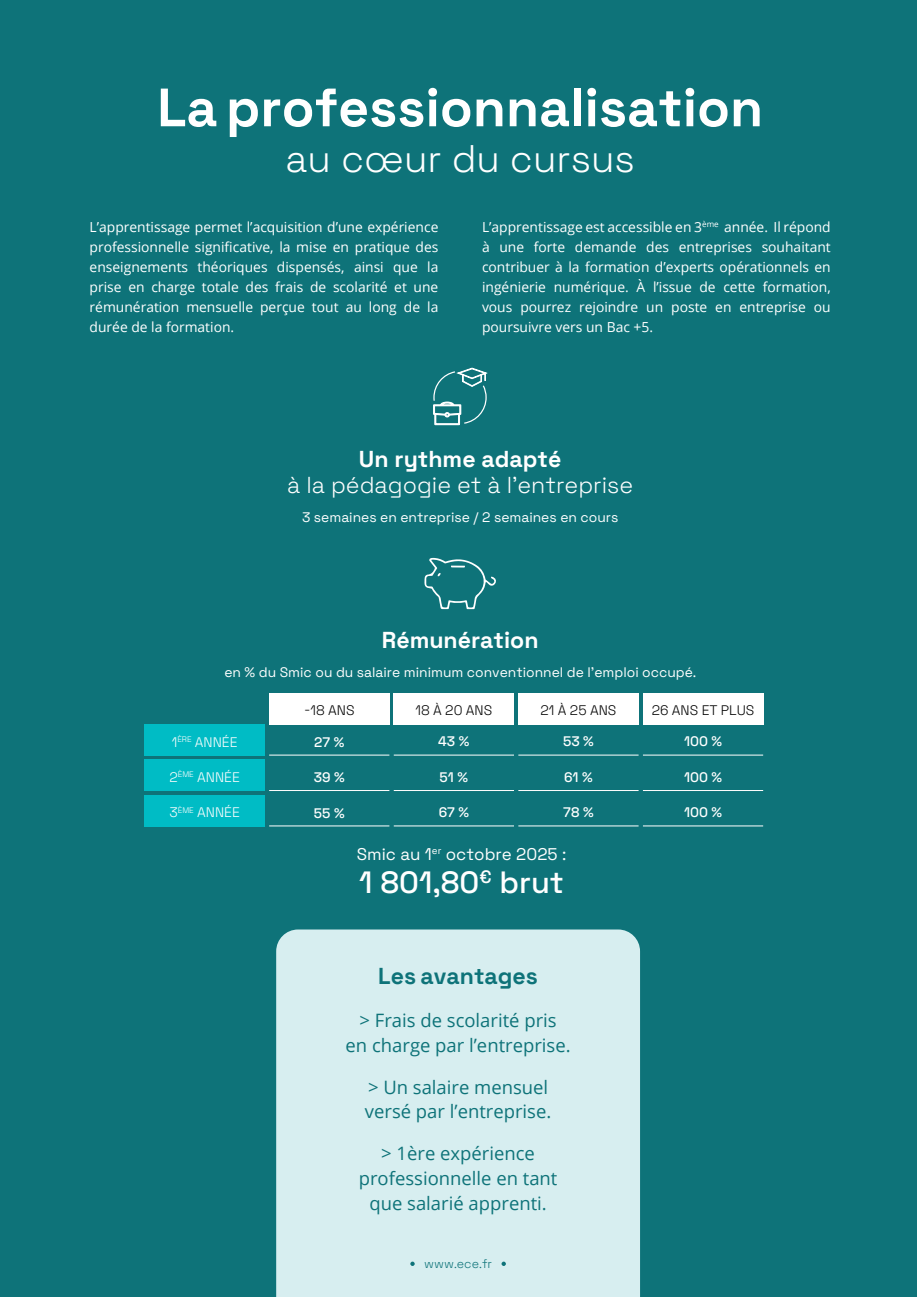
<style>
.page{position:relative;width:917px;height:1297px;background:#0e7379}
.page>*{position:absolute;margin:0;border:0;box-sizing:border-box;transform-origin:0 0}
.t1{font:300 53.9px "Space Grotesk";color:#fff}
.t2{font:300 38.5px "Space Grotesk";color:#fff}
.t3{font:300 30.8px "Space Grotesk";color:#fff}
.t4{font:300 23.1px/26.1px "Space Grotesk";color:#fff;text-align:center}
.t5{font:300 23.1px "Space Grotesk";color:#0e7379}
.t6{font:18.38px/24.7px "Open Sans";color:#0e7379;text-align:center}
.t7{font:300 16.97px "Space Grotesk";color:#fff}
.t8{font:13.83px/19.9px "Open Sans";color:#fff;text-align:justify}
.t9{font:300 13.83px "Space Grotesk";color:#fff}
.t10{font:300 13.83px "Space Grotesk";color:#000}
.t11{font:300 12.25px "Space Grotesk";color:#0e7379}
</style>
<div class="page">
<svg style="left:433px;top:367px;width:55px;height:58px"></svg>
<div style="left:276px;top:929px;width:364px;height:368px;background:#d7eef0"></div>
<svg style="left:424px;top:558px;width:72px;height:51px"></svg>
<div style="left:269px;top:693px;width:120px;height:31px;background:#fff"></div>
<div style="left:145px;top:724px;width:120px;height:31px;background:#00bcc5"></div>
<div style="left:145px;top:760px;width:120px;height:31px;background:#00bcc5"></div>
<div style="left:145px;top:795px;width:120px;height:31px;background:#00bcc5"></div>
<div style="left:394px;top:693px;width:120px;height:31px;background:#fff"></div>
<div style="left:518px;top:693px;width:120px;height:31px;background:#fff"></div>
<div style="left:643px;top:693px;width:120px;height:31px;background:#fff"></div>
<hr style="left:269px;top:755px;width:120px;height:1px;background:#fff">
<hr style="left:394px;top:755px;width:120px;height:1px;background:#fff">
<hr style="left:518px;top:755px;width:120px;height:1px;background:#fff">
<hr style="left:643px;top:755px;width:120px;height:1px;background:#fff">
<hr style="left:269px;top:790px;width:120px;height:1px;background:#fff">
<hr style="left:394px;top:790px;width:120px;height:1px;background:#fff">
<hr style="left:518px;top:790px;width:120px;height:1px;background:#fff">
<hr style="left:643px;top:790px;width:120px;height:1px;background:#fff">
<hr style="left:269px;top:825px;width:120px;height:1px;background:#fff">
<hr style="left:394px;top:825px;width:120px;height:1px;background:#fff">
<hr style="left:518px;top:825px;width:120px;height:1px;background:#fff">
<hr style="left:643px;top:825px;width:120px;height:1px;background:#fff">
<svg style="left:410px;top:1261px;width:5px;height:5px"></svg>
<svg style="left:501px;top:1261px;width:5px;height:5px"></svg>
<h1 class="t1" style="left:157px;top:68px;width:607px">La professionnalisation</h1>
<h2 class="t2" style="left:285px;top:131px;width:351px">au cœur du cursus</h2>
<p class="t8" style="left:90px;top:216px;width:350px">L’apprentissage permet l’acquisition d’une expérience professionnelle significative, la mise en pratique des enseignements théoriques dispensés, ainsi que la prise en charge totale des frais de scolarité et une rémunération mensuelle perçue tout au long de la durée de la formation.</p>
<p class="t8" style="left:482px;top:216px;width:350px">L’apprentissage est accessible en 3<sup>ème</sup> année. Il répond à une forte demande des entreprises souhaitant contribuer à la formation d’experts opérationnels en ingénierie numérique. À l’issue de cette formation, vous pourrez rejoindre un poste en entreprise ou poursuivre vers un Bac +5.</p>
<h3 class="t4" style="left:287px;top:444px;width:347px">Un rythme adapté<br>à la pédagogie et à l’entreprise</h3>
<p class="t9" style="left:302px;top:507px;width:318px">3 semaines en entreprise / 2 semaines en cours</p>
<h3 class="t4" style="left:382px;top:625px;width:158px">Rémunération</h3>
<p class="t9" style="left:224px;top:662px;width:473px">en % du Smic ou du salaire minimum conventionnel de l’emploi occupé.</p>
<p class="t9" style="left:172px;top:732px;width:67px">1<sup>ÈRE</sup> ANNÉE</p>
<p class="t9" style="left:169px;top:767px;width:72px">2<sup>ÈME</sup> ANNÉE</p>
<p class="t9" style="left:169px;top:802px;width:72px">3<sup>ÈME</sup> ANNÉE</p>
<p class="t10" style="left:304px;top:700px;width:52px">-18 ANS</p>
<p class="t10" style="left:415px;top:700px;width:78px">18 À 20 ANS</p>
<p class="t10" style="left:540px;top:700px;width:77px">21 À 25 ANS</p>
<p class="t10" style="left:651px;top:700px;width:104px">26 ANS ET PLUS</p>
<p class="t9" style="left:314px;top:732px;width:32px">27 %</p>
<p class="t9" style="left:438px;top:731px;width:33px">43 %</p>
<p class="t9" style="left:563px;top:731px;width:32px">53 %</p>
<p class="t9" style="left:684px;top:731px;width:39px">100 %</p>
<p class="t9" style="left:314px;top:767px;width:33px">39 %</p>
<p class="t9" style="left:440px;top:767px;width:30px">51 %</p>
<p class="t9" style="left:564px;top:767px;width:30px">61 %</p>
<p class="t9" style="left:684px;top:767px;width:39px">100 %</p>
<p class="t9" style="left:314px;top:803px;width:32px">55 %</p>
<p class="t9" style="left:439px;top:802px;width:32px">67 %</p>
<p class="t9" style="left:563px;top:802px;width:32px">78 %</p>
<p class="t9" style="left:684px;top:802px;width:39px">100 %</p>
<p class="t7" style="left:357px;top:841px;width:211px">Smic au 1<sup>er</sup> octobre 2025 :</p>
<h3 class="t3" style="left:359px;top:860px;width:206px">1 801,80<sup>€</sup> brut</h3>
<h3 class="t5" style="left:378px;top:959px;width:161px">Les avantages</h3>
<h3 class="t6" style="left:346px;top:1007px;width:226px">&gt; Frais de scolarité pris<br>en charge par l’entreprise.</h3>
<h3 class="t6" style="left:365px;top:1074px;width:188px;text-align:left">&gt; Un salaire mensuel versé par l’entreprise.</h3>
<h3 class="t6" style="left:359px;top:1141px;width:200px">&gt; 1ère expérience professionnelle en tant que salarié apprenti.</h3>
<p class="t11" style="left:424px;top:1255px;width:69px">www.ece.fr</p>
</div>
